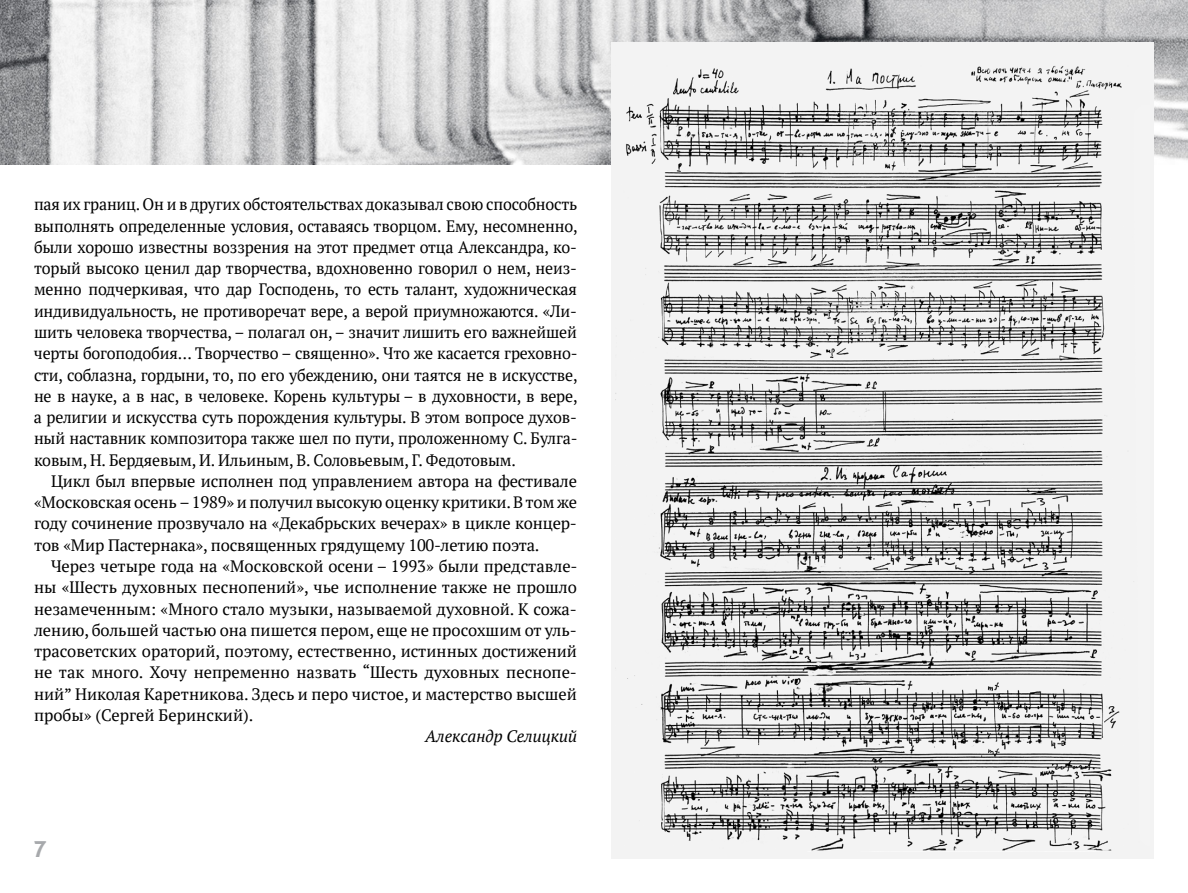
<style>
.page{position:relative;width:1188px;height:893px;background:#fff}
.page>*{position:absolute;margin:0;border:0;box-sizing:border-box;transform-origin:0 0}
.t1{font:800 24px "Bliss Pro";color:#a7a9ac}
.t2{font:16.5px/21.3px "PT Serif";letter-spacing:-.01em;color:#000;text-align:justify}
.t3{font:italic 16.5px "PT Serif";color:#000}
</style>
<div class="page">
<img style="left:0;top:0;width:1188px;height:164px">
<div style="left:611px;top:43px;width:543px;height:815px;background:#f3f3f3"></div>
<img style="left:626px;top:65px;width:496px;height:786px">
<p class="t2" style="left:34px;top:194px;width:545px">пая их границ. Он и в других обстоятельствах доказывал свою способность выполнять определенные условия, оставаясь творцом. Ему, несомненно, были хорошо известны воззрения на этот предмет отца Александра, ко&shy;торый высоко ценил дар творчества, вдохновенно говорил о нем, неиз&shy;менно подчеркивая, что дар Господень, то есть талант, художническая индивидуальность, не противоречат вере, а верой приумножаются. «Ли&shy;шить человека творчества,– полагал он,– значит лишить его важнейшей черты богоподобия… Творчество – священно». Что же касается греховно&shy;сти, соблазна, гордыни, то, по его убеждению, они таятся не в искусстве, не в науке, а в нас, в человеке. Корень культуры – в духовности, в вере, а религии и искусства суть порождения культуры. В этом вопросе духов&shy;ный наставник композитора также шел по пути, проложенному С. Булга&shy;ковым, Н. Бердяевым, И. Ильиным, В. Соловьевым, Г. Федотовым.</p>
<p class="t2" style="left:34px;top:470px;width:544px;text-indent:17px">Цикл был впервые исполнен под управлением автора на фестивале «Московская осень –1989» и получил высокую оценку критики. В том же году сочинение прозвучало на «Декабрьских вечерах» в цикле концер&shy;тов «Мир Пастернака», посвященных грядущему 100‑летию поэта.</p>
<p class="t2" style="left:34px;top:555px;width:545px;text-indent:17px">Через четыре года на «Московской осени – 1993» были представле&shy;ны «Шесть духовных песнопений», чье исполнение также не прошло незамеченным: «Много стало музыки, называемой духовной. К сожа&shy;лению, большей частью она пишется пером, еще не просохшим от уль&shy;трасоветских ораторий, поэтому, естественно, истинных достижений не так много. Хочу непременно назвать “Шесть духовных песнопе&shy;ний” Николая Каретникова. Здесь и перо чистое, и мастерство высшей пробы» (Сергей Беринский).</p>
<p class="t3" style="left:425px;top:725px;width:153px">Александр Селицкий</p>
<h1 class="t1" style="left:34px;top:834px;width:14px">7</h1>
</div>
